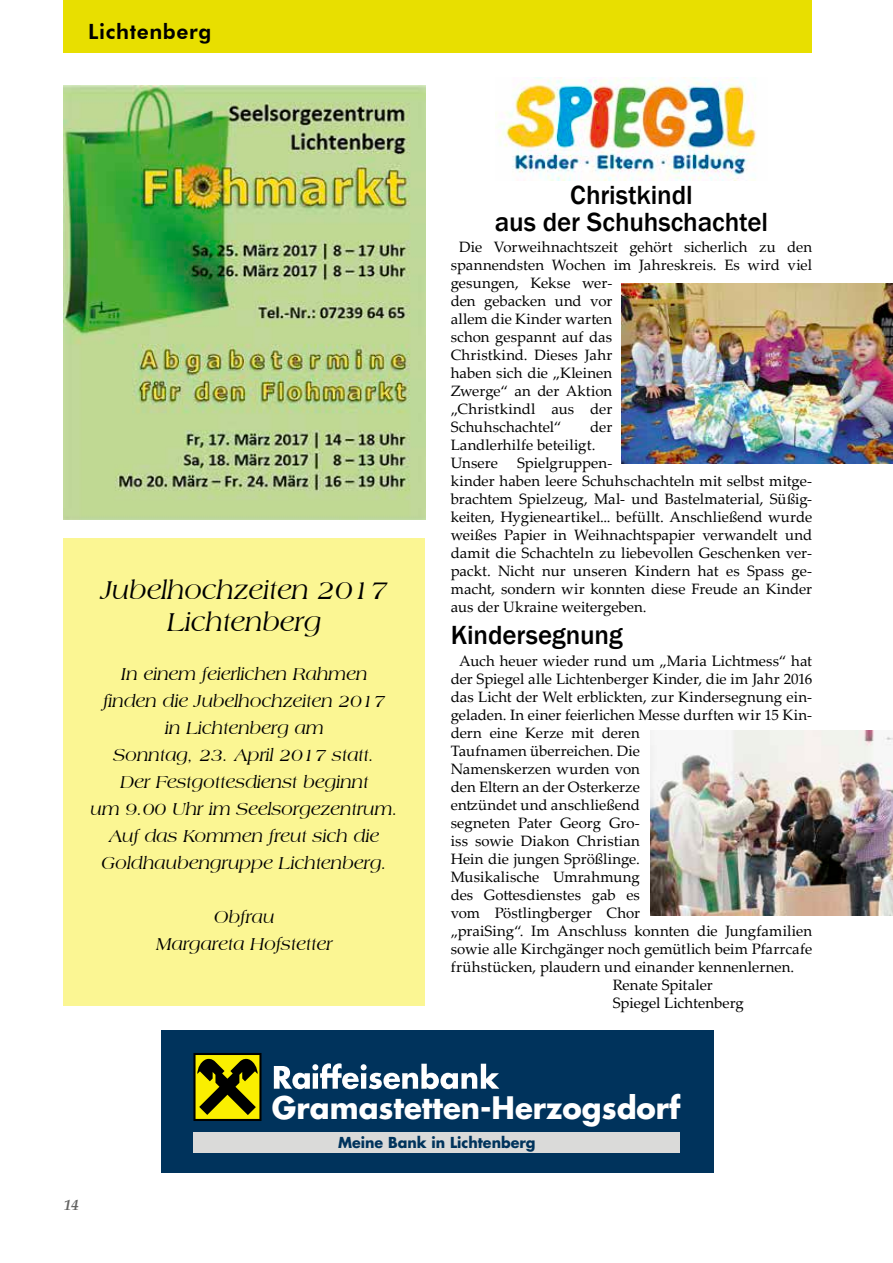
<style>
.page{position:relative;width:893px;height:1263px;background:#fff}
.page>*{position:absolute;margin:0;border:0;box-sizing:border-box;transform-origin:0 0}
.t1{font:700 30.15px "Futura";color:#fff}
.t2{font:500 27px/27px "Franklin Gothic";letter-spacing:-.005em;color:#000;text-align:center}
.t3{font:italic 27px/32.4px "Americana BT";color:#000;text-align:center}
.t4{font:800 21px "Futura BT";letter-spacing:.03em;color:#000}
.t5{font:italic 18px/27px "Americana BT";color:#000;text-align:center}
.t6{font:15px/18px "Palatino Linotype";color:#000}
.t7{font:italic 700 15px "Palatino Linotype";color:#636362}
.t8{font:700 14.7px "Futura";color:#00335c}
</style>
<div class="page">
<img style="left:651px;top:730px;width:242px;height:186px">
<div style="left:64px;top:0;width:748px;height:53px;background:#e8df00"></div>
<div style="left:63px;top:539px;width:361px;height:466px;background:#fbf693"></div>
<div style="left:162px;top:1030px;width:552px;height:143px;background:#00335c"></div>
<svg style="left:193px;top:1053px;width:68px;height:68px"></svg>
<div style="left:196px;top:1055px;width:63px;height:64px;background:#faef00"></div>
<svg style="left:197px;top:1058px;width:61px;height:57px"></svg>
<svg style="left:274px;top:1063px;width:225px;height:26px"></svg>
<div style="left:193px;top:1133px;width:487px;height:20px;background:#dadad9"></div>
<img style="left:64px;top:85px;width:361px;height:435px">
<img style="left:496px;top:77px;width:261px;height:104px">
<img style="left:622px;top:283px;width:271px;height:180px">
<h3 class="t4" style="left:88px;top:19px;width:125px">Lichtenberg</h3>
<h2 class="t3" style="left:101px;top:573px;width:288px">Jubelhochzeiten 2017<br>Lichtenberg</h2>
<p class="t5" style="left:90px;top:660px;width:310px">In einem feierlichen Rahmen<br>finden die Jubelhochzeiten 2017<br>in Lichtenberg am<br>Sonntag, 23. April 2017 statt.<br>Der Festgottesdienst beginnt<br>um 9.00 Uhr im Seelsorgezentrum.<br>Auf das Kommen freut sich die<br>Goldhaubengruppe Lichtenberg.</p>
<p class="t5" style="left:157px;top:903px;width:177px">Obfrau<br>Margareta Hofstetter</p>
<h2 class="t2" style="left:495px;top:182px;width:275px">Christkindl<br>aus der Schuhschachtel</h2>
<p class="t6" style="left:451px;top:237px;width:363px;text-indent:9px">Die Vorweihnachtszeit gehört sicherlich zu den spannendsten Wochen im Jahreskreis. Es wird viel gesungen, Kekse wer-<br>den gebacken und vor<br>allem die Kinder warten<br>schon gespannt auf das<br>Christkind. Dieses Jahr<br>haben sich die „Kleinen<br>Zwerge“ an der Aktion<br>„Christkindl aus der<br>Schuhschachtel“</p>
<p class="t6" style="left:451px;top:417px;width:163px;text-indent:140px">der<br>Landlerhilfe beteiligt.<br>Unsere</p>
<p class="t6" style="left:451px;top:453px;width:363px;text-indent:67px">Spielgruppen-<br>kinder haben leere Schuhschachteln mit selbst mitge&shy;brachtem Spielzeug, Mal- und Bastelmaterial, Süßig&shy;keiten, Hygieneartikel... befüllt. Anschließend wurde weißes Papier in Weihnachtspapier verwandelt und damit die Schachteln zu liebevollen Geschenken ver&shy;packt. Nicht nur unseren Kindern hat es Spass ge&shy;macht, sondern wir konnten diese Freude an Kinder aus der Ukraine weitergeben.</p>
<h2 class="t2" style="left:451px;top:622px;width:174px">Kindersegnung</h2>
<p class="t6" style="left:459px;top:651px;width:354px">Auch heuer wieder rund um „Maria Lichtmess“ hat</p>
<p class="t6" style="left:451px;top:669px;width:363px">der Spiegel alle Lichtenberger Kinder, die im Jahr 2016</p>
<p class="t6" style="left:451px;top:687px;width:363px">das Licht der Welt erblickten, zur Kindersegnung ein-</p>
<p class="t6" style="left:451px;top:705px;width:363px">geladen. In einer feierlichen Messe durften wir 15 Kin-</p>
<p class="t6" style="left:451px;top:723px;width:191px">dern eine Kerze mit deren</p>
<p class="t6" style="left:451px;top:741px;width:191px">Taufnamen überreichen. Die</p>
<p class="t6" style="left:451px;top:759px;width:191px">Namenskerzen wurden von</p>
<p class="t6" style="left:451px;top:777px;width:191px">den Eltern an der Osterkerze</p>
<p class="t6" style="left:451px;top:795px;width:191px">entzündet und anschließend</p>
<p class="t6" style="left:451px;top:813px;width:191px">segneten Pater Georg Gro-</p>
<p class="t6" style="left:451px;top:831px;width:191px">iss sowie Diakon Christian</p>
<p class="t6" style="left:451px;top:849px;width:191px">Hein die jungen Sprößlinge.</p>
<p class="t6" style="left:451px;top:867px;width:191px">Musikalische Umrahmung</p>
<p class="t6" style="left:451px;top:885px;width:191px">des Gottesdienstes gab es</p>
<p class="t6" style="left:451px;top:903px;width:191px">vom Pöstlingberger Chor</p>
<p class="t6" style="left:451px;top:921px;width:363px">„praiSing“. Im Anschluss konnten die Jungfamilien</p>
<p class="t6" style="left:451px;top:939px;width:363px">sowie alle Kirchgänger noch gemütlich beim Pfarrcafe</p>
<p class="t6" style="left:451px;top:957px;width:345px">frühstücken, plaudern und einander kennenlernen.</p>
<p class="t6" style="left:613px;top:975px;width:102px">Renate Spitaler</p>
<p class="t6" style="left:613px;top:993px;width:133px">Spiegel Lichtenberg</p>
<p class="t7" style="left:64px;top:1194px;width:16px">14</p>
<h1 class="t1" style="left:272px;top:1087px;width:410px">Gramastetten-Herzogsdorf</h1>
<p class="t8" style="left:338px;top:1132px;width:199px">Meine Bank in Lichtenberg</p>
</div>
